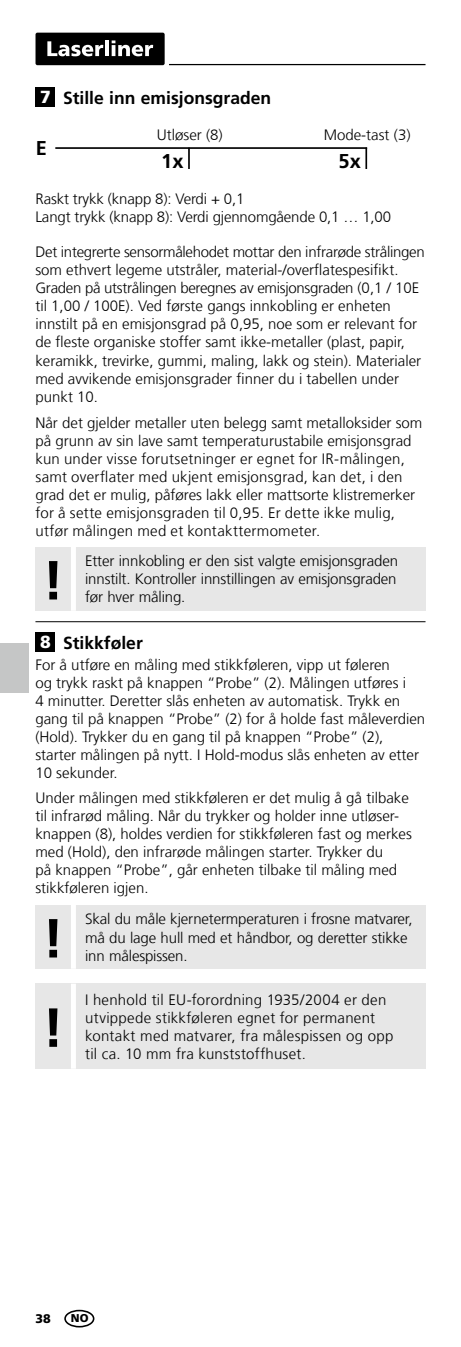
<style>
.page{position:relative;width:461px;height:1347px;background:#fff}
.page>*{position:absolute;margin:0;border:0;box-sizing:border-box;transform-origin:0 0}
.t1{font:700 55px "Frutiger LT Com";color:#000}
.t2{font:700 20px "Frutiger LT Com";color:#000}
.t3{font:700 17.5px "Frutiger LT Com";color:#000}
.t4{font:900 17.5px "Frutiger LT Com";color:#fff}
.t5{font:300 15px/18px "Frutiger LT Com";color:#000}
.t6{font:900 12.5px "Frutiger LT Com";color:#000}
.t7{font:900 11.25px "Frutiger LT Com";color:#000}
</style>
<div class="page">
<hr style="left:169px;top:64px;width:256px;height:1px;background:#000">
<div style="left:35px;top:33px;width:130px;height:32px;background:#000;border-radius:2px"></div>
<svg style="left:47px;top:41px;width:56px;height:15px"></svg>
<hr style="left:105px;top:40px;width:4px;height:16px;background:#fff">
<svg style="left:112px;top:40px;width:41px;height:16px"></svg>
<div style="left:35px;top:632px;width:20px;height:20px;background:#000"></div>
<hr style="left:35px;top:621px;width:390px;height:1px;background:#000">
<div style="left:35px;top:87px;width:20px;height:20px;background:#000"></div>
<hr style="left:55px;top:147px;width:312px;height:2px;background:#000">
<hr style="left:188px;top:148px;width:2px;height:21px;background:#000">
<hr style="left:365px;top:148px;width:2px;height:21px;background:#000">
<div style="left:35px;top:547px;width:390px;height:64px;background:#e7e7e7"></div>
<div style="left:71px;top:547px;width:5px;height:64px;background:#fff"></div>
<div style="left:35px;top:905px;width:390px;height:63px;background:#e7e7e7"></div>
<div style="left:71px;top:905px;width:5px;height:63px;background:#fff"></div>
<div style="left:35px;top:983px;width:390px;height:85px;background:#e7e7e7"></div>
<div style="left:71px;top:983px;width:5px;height:85px;background:#fff"></div>
<div style="left:64px;top:1309px;width:30px;height:18px;border:2px solid #000;border-radius:50%"></div>
<div style="left:0;top:643px;width:28px;height:49px;background:#c5c6c6"></div>
<p class="t4" style="left:40px;top:86px;width:12px">7</p>
<h2 class="t2" style="left:36px;top:136px;width:13px">E</h2>
<p class="t3" style="left:63px;top:87px;width:210px">Stille inn emisjonsgraden</p>
<p class="t5" style="left:157px;top:126px;width:67px">Utløser (8)</p>
<p class="t5" style="left:324px;top:126px;width:88px">Mode-tast (3)</p>
<h2 class="t2" style="left:161px;top:149px;width:24px">1x</h2>
<h2 class="t2" style="left:338px;top:149px;width:24px">5x</h2>
<p class="t5" style="left:35px;top:190px;width:357px">Raskt trykk (knapp 8): Verdi + 0,1<br>Langt trykk (knapp 8): Verdi gjennomgående 0,1 … 1,00</p>
<p class="t5" style="left:35px;top:243px;width:390px">Det integrerte sensormålehodet mottar den infrarøde strålingen som ethvert legeme utstråler, material-/overflatespesifikt.<br>Graden på utstrålingen beregnes av emisjonsgraden (0,1 / 10E til 1,00 / 100E). Ved første gangs innkobling er enheten innstilt på en emisjonsgrad på 0,95, noe som er relevant for de fleste organiske stoffer samt ikke-metaller (plast, papir, keramikk, trevirke, gummi, maling, lakk og stein). Materialer med avvikende emisjonsgrader finner du i tabellen under punkt 10.</p>
<p class="t5" style="left:35px;top:414px;width:388px">Når det gjelder metaller uten belegg samt metalloksider som på grunn av sin lave samt temperaturustabile emisjonsgrad kun under visse forutsetninger er egnet for IR-målingen, samt overflater med ukjent emisjonsgrad, kan det, i den grad det er mulig, påføres lakk eller mattsorte klistremerker for å sette emisjonsgraden til 0,95. Er dette ikke mulig, utfør målingen med et kontakttermometer.</p>
<p class="t5" style="left:85px;top:552px;width:314px">Etter innkobling er den sist valgte emisjonsgraden innstilt. Kontroller innstillingen av emisjonsgraden</p>
<h1 class="t1" style="left:42px;top:548px;width:23px">!</h1>
<p class="t5" style="left:85px;top:588px;width:102px">før hver måling.</p>
<p class="t4" style="left:40px;top:631px;width:12px">8</p>
<p class="t3" style="left:63px;top:632px;width:81px">Stikkføler</p>
<p class="t5" style="left:35px;top:656px;width:391px">For å utføre en måling med stikkføleren, vipp ut føleren<br>og trykk raskt på knappen “Probe” (2). Målingen utføres i<br>4 minutter. Deretter slås enheten av automatisk. Trykk en gang til på knappen “Probe” (2) for å holde fast måleverdien (Hold). Trykker du en gang til på knappen “Probe” (2), starter målingen på nytt. I Hold-modus slås enheten av etter 10 sekunder.</p>
<p class="t5" style="left:35px;top:789px;width:378px">Under målingen med stikkføleren er det mulig å gå tilbake til infrarød måling. Når du trykker og holder inne utløser&shy;knappen (8), holdes verdien for stikkføleren fast og merkes med (Hold), den infrarøde målingen starter. Trykker du<br>på knappen “Probe”, går enheten tilbake til måling med stikkføleren igjen.</p>
<h1 class="t1" style="left:42px;top:906px;width:23px">!</h1>
<h1 class="t1" style="left:42px;top:995px;width:23px">!</h1>
<p class="t5" style="left:85px;top:910px;width:329px">Skal du måle kjernetermperaturen i frosne matvarer, må du lage hull med et håndbor, og deretter stikke</p>
<p class="t5" style="left:85px;top:946px;width:104px">inn målespissen.</p>
<p class="t5" style="left:85px;top:990px;width:310px">I henhold til EU-forordning 1935/2004 er den utvippede stikkføleren egnet for permanent kontakt med matvarer, fra målespissen og opp til ca. 10 mm fra kunststoffhuset.</p>
<p class="t6" style="left:35px;top:1310px;width:17px">38</p>
<p class="t7" style="left:71px;top:1311px;width:19px">NO</p>
</div>
